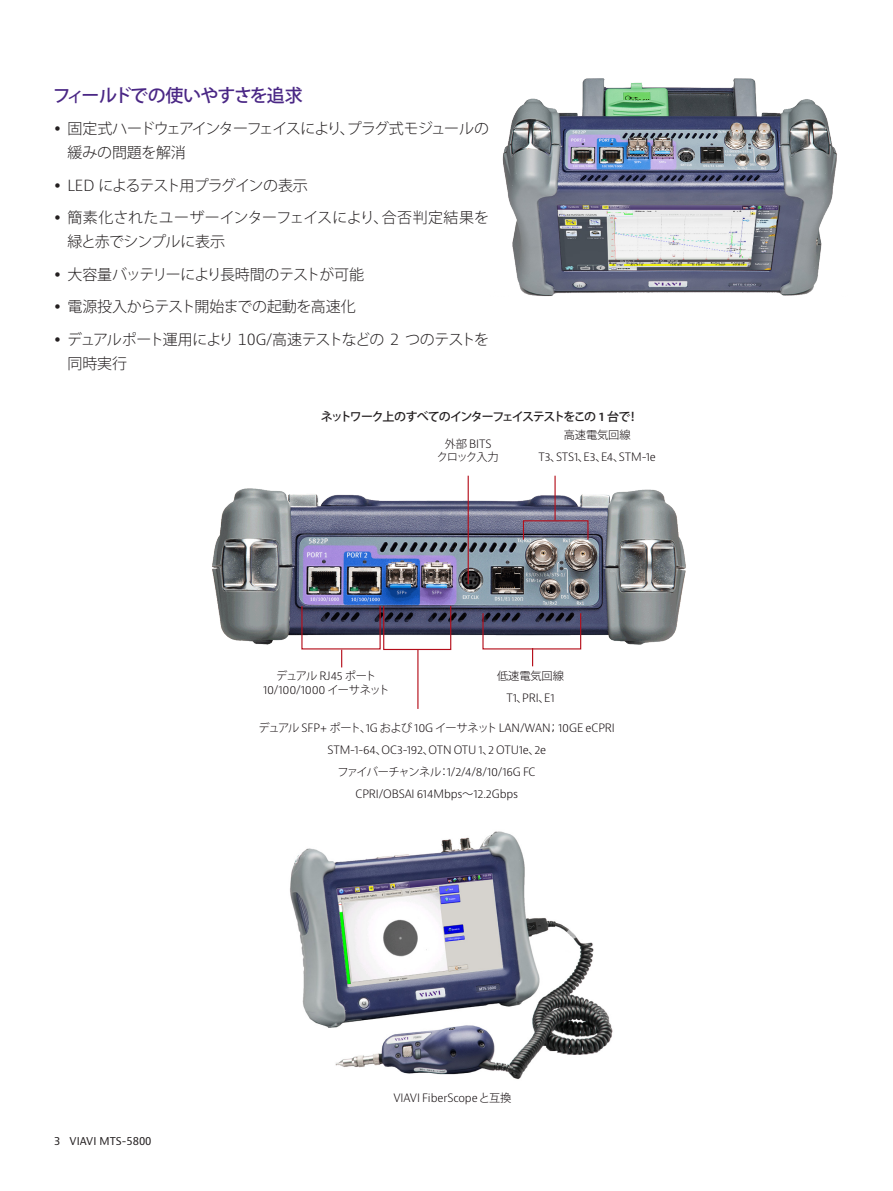
<style>
.page{position:relative;width:893px;height:1191px;background:#fff}
.page>*{position:absolute;margin:0;border:0;box-sizing:border-box;transform-origin:0 0}
.H2_Heading_Purple_12_16{font:500 18px "Koz Go Pro";letter-spacing:-.05em;color:#4a2785}
.t1{font:300 15px/24px "Koz Go Pro";letter-spacing:-.04em;color:#231f20}
.t2{font:300 15px/24px "Koz Go Pro";letter-spacing:-.07em;color:#231f20}
.t3{font:300 15px/24px "Koz Go Pro";letter-spacing:-.015em;color:#231f20}
.t4{font:300 15px "Koz Go Pro";letter-spacing:-.01em;color:#231f20}
.Subhead_1{font:500 12px "Koz Go Pro";letter-spacing:-.11em;color:#231f20}
.t5{font:300 11.25px/13.5px "Bernino Sans";letter-spacing:-.01em;color:#110a0c;text-align:center}
.t6{font:300 11.25px/13.5px "Koz Go Pro";letter-spacing:-.01em;color:#110a0c;text-align:center}
.t7{font:10.5px "Bernino Sans";color:#231f20}
.s1{font-family:"Bernino Sans"}
.s2{font-family:"Bernino Sans";font-weight:600}
.s3{font-family:"Koz Go Pro"}
</style>
<div class="page">
<img style="left:502px;top:78px;width:335px;height:218px">
<img style="left:212px;top:475px;width:474px;height:195px">
<div style="left:301px;top:605px;width:80px;height:44px;border:1px solid #b50e1a"></div>
<div style="left:383px;top:605px;width:68px;height:45px;border:1px solid #b50e1a"></div>
<div style="left:523px;top:520px;width:66px;height:20px;border:1px solid #b50e1a"></div>
<hr style="left:468px;top:476px;width:1px;height:108px;background:#b50e1a">
<svg style="left:341px;top:649px;width:1px;height:18px"></svg>
<hr style="left:417px;top:649px;width:1px;height:60px;background:#b50e1a">
<svg style="left:532px;top:648px;width:1px;height:18px"></svg>
<hr style="left:554px;top:476px;width:2px;height:44px;background:#b50e1a">
<img style="left:290px;top:831px;width:323px;height:249px">
<p class="H2_Heading_Purple_12_16" style="left:53px;top:84px;width:252px">フィールドでの使いやすさを追求</p>
<p class="t1" style="left:68px;top:117px;width:423px">固定式ハードウェアインターフェイスにより、プラグ式モジュールの緩みの問題を解消</p>
<p class="t2" style="left:68px;top:173px;width:242px"><span class="s1">LED</span> によるテスト用プラグインの表示</p>
<p class="t3" style="left:68px;top:206px;width:423px">簡素化されたユーザーインターフェイスにより、合否判定結果を緑と赤でシンプルに表示</p>
<p class="t1" style="left:68px;top:262px;width:298px">大容量バッテリーにより長時間のテストが可能</p>
<p class="t4" style="left:68px;top:297px;width:290px">電源投入からテスト開始までの起動を高速化</p>
<p class="t2" style="left:67px;top:327px;width:424px">デュアルポート運用により <span class="s1">10G/</span>高速テストなどの <span class="s1">2</span> つのテストを同時実行</p>
<p class="Subhead_1" style="left:321px;top:408px;width:319px">ネットワーク上のすべてのインターフェイステストをこの <span class="s2">1</span> 台で！</p>
<p class="t6" style="left:437px;top:437px;width:63px">外部 <span class="s1">BITS<br></span>クロック入力</p>
<p class="t6" style="left:564px;top:428px;width:68px">高速電気回線</p>
<p class="t5" style="left:538px;top:451px;width:119px">T3<span class="s3">、</span>STS1<span class="s3">、</span>E3<span class="s3">、</span>E4<span class="s3">、</span>STM-1e</p>
<p class="t5" style="left:263px;top:669px;width:128px"><span class="s3">デュアル</span> RJ45 <span class="s3">ポート<br></span>10/100/1000 <span class="s3">イーサネット</span></p>
<p class="t5" style="left:258px;top:721px;width:358px"><span class="s3">デュアル</span> SFP+ <span class="s3">ポート、</span>1G <span class="s3">および</span> 10G <span class="s3">イーサネット</span> LAN/WAN<span class="s3">；</span> 10GE eCPRI</p>
<p class="t5" style="left:327px;top:743px;width:220px">STM-1-64<span class="s3">、</span>OC3-192<span class="s3">、</span>OTN OTU 1<span class="s3">、</span>2 OTU1e<span class="s3">、</span>2e</p>
<p class="t5" style="left:337px;top:765px;width:200px"><span class="s3">ファイバーチャンネル：</span>1/2/4/8/10/16G FC</p>
<p class="t5" style="left:355px;top:787px;width:164px">CPRI/OBSAI 614Mbps<span class="s3">～</span>12.2Gbps</p>
<p class="t6" style="left:497px;top:669px;width:68px">低速電気回線</p>
<p class="t5" style="left:506px;top:691px;width:50px">T1<span class="s3">、</span>PRI<span class="s3">、</span>E1</p>
<p class="t7" style="left:54px;top:1134px;width:99px">3 VIAVI MTS-5800</p>
<p class="t5" style="left:393px;top:1091px;width:120px">VIAVI FiberScope <span class="s3">と互換</span></p>
</div>
